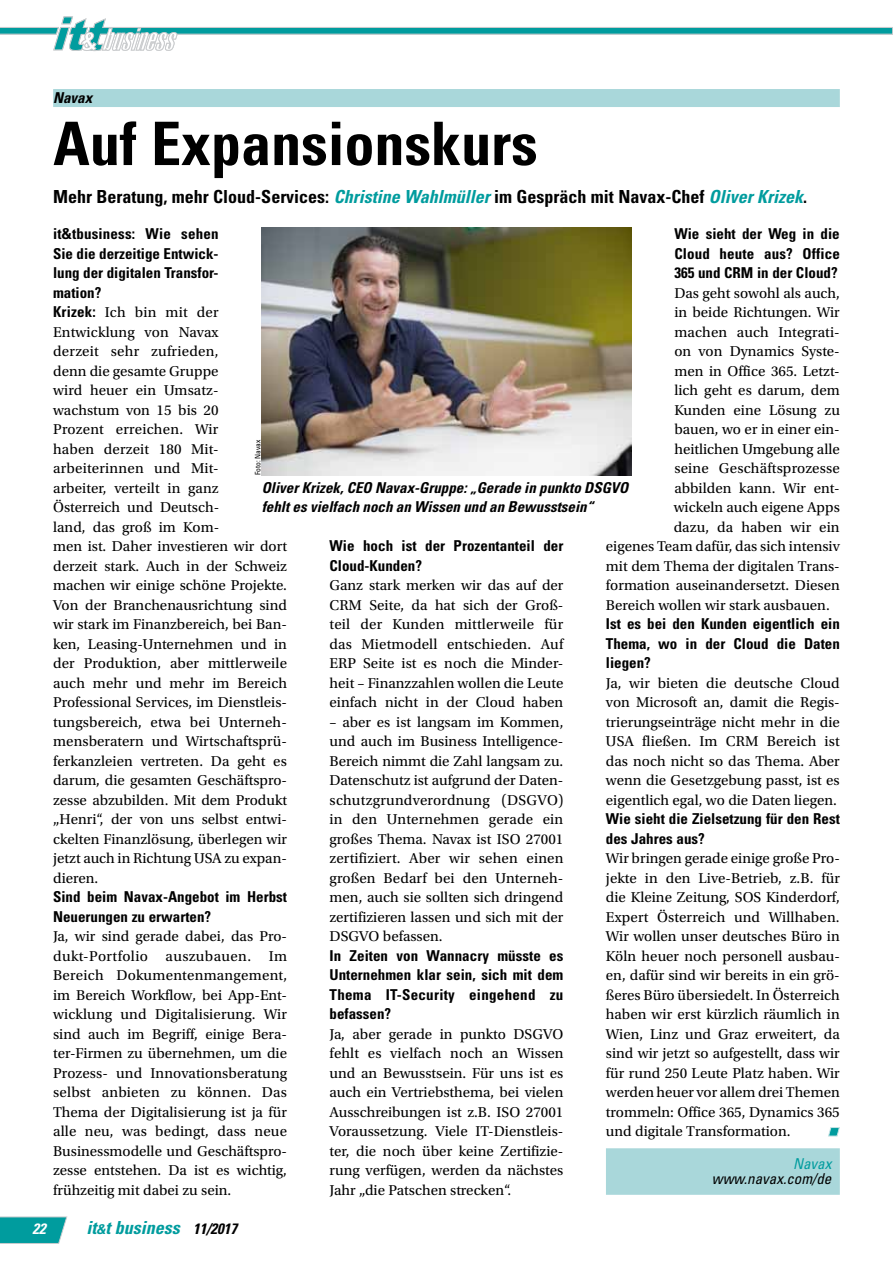
<style>
.page{position:relative;width:893px;height:1263px;background:#fff}
.page>*{position:absolute;margin:0;border:0;box-sizing:border-box;transform-origin:0 0}
.t1{font:700 condensed 60px "Univers LT Std";color:#000}
.t2{font:700 condensed 18px "Univers LT Std";color:#000}
.t3{font:italic 700 condensed 18px "Univers LT Std";color:#009c9e}
.t4{font:15px/19.5px "Utopia Std";color:#000;text-align:justify}
.t5{font:700 condensed 15px/19.5px "Univers LT Std";color:#000;text-align:justify}
.t6{font:italic 700 condensed 15px/19.5px "Univers LT Std";color:#000}
.t7{font:italic condensed 15px "Univers LT Std";color:#000}
.t8{font:italic condensed 15px "Univers LT Std";color:#009c9e}
.t9{font:italic 700 condensed 15px "Univers LT Std";color:#fff}
.t10{font:condensed 7.5px "Univers LT Std";color:#000}
.s1{font-style:italic;color:#009c9e}
.s2{font-family:"Univers LT Std";font-weight:700;font-stretch:condensed}
.s3{font-size:13.5px}
.s4{font-size:15px;color:#000}
</style>
<div class="page">
<svg style="left:0;top:1216px;width:67px;height:28px;background:#22a6a8"></svg>
<svg style="left:0;top:16px;width:893px;height:35px"></svg>
<div style="left:53px;top:89px;width:787px;height:18px;background:#a9d7da"></div>
<div style="left:606px;top:1148px;width:234px;height:47px;background:#a9d7da"></div>
<svg style="left:828px;top:1127px;width:12px;height:10px"></svg>
<img style="left:261px;top:228px;width:371px;height:247px">
<p class="t6" style="left:53px;top:88px;width:41px">Navax</p>
<h1 class="t1" style="left:53px;top:107px;width:486px">Auf Expansionskurs</h1>
<p class="t2" style="left:53px;top:186px;width:755px">Mehr Beratung, mehr Cloud-Services: <span class="s1">Christine Wahlmüller</span> im Gespräch mit Navax-Chef <span class="s1">Oliver Krizek</span>.</p>
<p class="t5" style="left:53px;top:224px;width:167px">it&amp;tbusiness: Wie sehen Sie die derzeitige Entwick&shy;lung der digitalen Transfor&shy;mation?</p>
<p class="t4" style="left:53px;top:303px;width:235px;text-align:left"><span class="s2">Krizek:</span> Ich bin mit der<br>Entwicklung von Navax<br>derzeit sehr zufrieden,<br>denn die gesamte Gruppe<br>wird heuer ein Umsatz&shy;wachstum von 15 bis 20<br>Prozent erreichen. Wir<br>haben derzeit 180 Mit&shy;arbeiterinnen und Mit-<br>arbeiter, verteilt in ganz<br>Österreich und Deutsch-<br>land, das groß im Kom-<br>men ist. Daher investieren wir dort derzeit stark. Auch in der Schweiz machen wir einige schöne Projekte.<br>Von der Branchenausrichtung sind wir stark im Finanzbereich, bei Ban&shy;ken, Leasing-Unternehmen und in der Produktion, aber mittlerweile auch mehr und mehr im Bereich<br>Professional Services, im Dienstleis&shy;tungsbereich, etwa bei Unterneh&shy;mensberatern und Wirtschaftsprü&shy;ferkanzleien vertreten. Da geht es darum, die gesamten Geschäftspro&shy;zesse abzubilden. Mit dem Produkt „Henri“, der von uns selbst entwi&shy;ckelten Finanzlösung, überlegen wir jetzt auch in Richtung USA zu expan&shy;dieren.</p>
<p class="t5" style="left:53px;top:887px;width:235px">Sind beim Navax-Angebot im Herbst<br>Neuerungen zu erwarten?</p>
<p class="t4" style="left:53px;top:927px;width:236px">Ja, wir sind gerade dabei, das Pro&shy;dukt-Portfolio auszubauen. Im Bereich Dokumentenmangement, im Bereich Workflow, bei App-Ent&shy;wicklung und Digitalisierung. Wir sind auch im Begriff, einige Bera&shy;ter-Firmen zu übernehmen, um die Prozess- und Innovationsberatung selbst anbieten zu können. Das Thema der Digitalisierung ist ja für alle neu, was bedingt, dass neue Businessmodelle und Geschäftspro&shy;zesse entstehen. Da ist es wichtig, frühzeitig mit dabei zu sein.</p>
<p class="t5" style="left:674px;top:224px;width:167px">Wie sieht der Weg in die Cloud heute aus? Office 365 und CRM in der Cloud?</p>
<p class="t4" style="left:674px;top:283px;width:167px">Das geht sowohl als auch,</p>
<p class="t4" style="left:674px;top:303px;width:167px">in beide Richtungen. Wir</p>
<p class="t4" style="left:674px;top:322px;width:167px">machen auch Integrati-</p>
<p class="t4" style="left:674px;top:342px;width:167px">on von Dynamics Syste-</p>
<p class="t4" style="left:674px;top:361px;width:167px">men in Office 365. Letzt-</p>
<p class="t4" style="left:674px;top:381px;width:167px">lich geht es darum, dem</p>
<p class="t4" style="left:674px;top:400px;width:167px">Kunden eine Lösung zu</p>
<p class="t4" style="left:674px;top:420px;width:167px">bauen, wo er in einer ein-</p>
<p class="t4" style="left:674px;top:439px;width:167px">heitlichen Umgebung alle</p>
<p class="t4" style="left:674px;top:459px;width:167px">seine Geschäftsprozesse</p>
<p class="t4" style="left:674px;top:478px;width:167px">abbilden kann. Wir ent-</p>
<p class="t4" style="left:674px;top:498px;width:168px">wickeln auch eigene Apps</p>
<p class="t4" style="left:674px;top:517px;width:168px">dazu, da haben wir ein</p>
<p class="t4" style="left:606px;top:537px;width:235px">eigenes Team dafür, das sich intensiv</p>
<p class="t4" style="left:606px;top:556px;width:235px">mit dem Thema der digitalen Trans-</p>
<p class="t4" style="left:606px;top:576px;width:235px">formation auseinandersetzt. Diesen</p>
<p class="t4" style="left:606px;top:595px;width:225px">Bereich wollen wir stark ausbauen.</p>
<p class="t5" style="left:606px;top:614px;width:235px">Ist es bei den Kunden eigentlich ein Thema, wo in der Cloud die Daten liegen?</p>
<p class="t4" style="left:606px;top:673px;width:235px">Ja, wir bieten die deutsche Cloud von Microsoft an, damit die Regis&shy;trierungseinträge nicht mehr in die USA fließen. Im CRM Bereich ist das noch nicht so das Thema. Aber wenn die Gesetzgebung passt, ist es eigentlich egal, wo die Daten liegen.</p>
<p class="t5" style="left:606px;top:809px;width:235px">Wie sieht die Zielsetzung für den Rest des Jahres aus?</p>
<p class="t4" style="left:606px;top:849px;width:236px">Wir bringen gerade einige große Pro&shy;jekte in den Live-Betrieb, z.B. für die Kleine Zeitung, SOS Kinderdorf, Expert Österreich und Willhaben.<br>Wir wollen unser deutsches Büro in Köln heuer noch personell ausbau&shy;en, dafür sind wir bereits in ein grö&shy;ßeres Büro übersiedelt. In Österreich haben wir erst kürzlich räumlich in Wien, Linz und Graz erweitert, da sind wir jetzt so aufgestellt, dass wir für rund 250 Leute Platz haben. Wir werden heuer vor allem drei Themen trommeln: Office 365, Dynamics 365 und digitale Transformation.</p>
<p class="t8" style="left:793px;top:1154px;width:40px">Navax</p>
<p class="t7" style="left:712px;top:1169px;width:121px">www.navax.com/de</p>
<p class="t10" style="left:253px;top:475px;width:37px;rotate:-90deg">Foto: N avax</p>
<p class="t6" style="left:262px;top:478px;width:368px">Oliver Krizek, CEO Navax-Gruppe: „Gerade in punkto DSGVO fehlt es vielfach noch an Wissen und an Bewusstsein“</p>
<p class="t5" style="left:330px;top:536px;width:235px">Wie hoch ist der Prozentanteil der<br>Cloud-Kunden?</p>
<p class="t4" style="left:330px;top:576px;width:235px">Ganz stark merken wir das auf der CRM Seite, da hat sich der Groß&shy;teil der Kunden mittlerweile für das Mietmodell entschieden. Auf ERP Seite ist es noch die Minder&shy;heit – Finanzzahlen wollen die Leute einfach nicht in der Cloud haben</p>
<p class="t4" style="left:330px;top:712px;width:236px">– aber es ist langsam im Kommen, und auch im Business Intelligence-Bereich nimmt die Zahl langsam zu.<br>Datenschutz ist aufgrund der Daten&shy;schutzgrundverordnung (DSGVO) in den Unternehmen gerade ein großes Thema. Navax ist ISO 27001 zertifiziert. Aber wir sehen einen großen Bedarf bei den Unterneh&shy;men, auch sie sollten sich dringend zertifizieren lassen und sich mit der DSGVO befassen.</p>
<p class="t5" style="left:330px;top:946px;width:235px">In Zeiten von Wannacry müsste es Unternehmen klar sein, sich mit dem Thema IT-Security eingehend zu befassen?</p>
<p class="t4" style="left:330px;top:1024px;width:236px">Ja, aber gerade in punkto DSGVO fehlt es vielfach noch an Wissen und an Bewusstsein. Für uns ist es auch ein Vertriebsthema, bei vielen Ausschreibungen ist z.B. ISO 27001<br>Voraussetzung. Viele IT-Dienstleis&shy;ter, die noch über keine Zertifizie&shy;rung verfügen, werden da nächstes Jahr „die Patschen strecken“.</p>
<p class="t9" style="left:33px;top:1219px;width:15px">22</p>
<p class="t3" style="left:87px;top:1217px;width:152px">it<span class="s3">&amp;</span>t business <span class="s4">11/2017</span></p>
</div>
